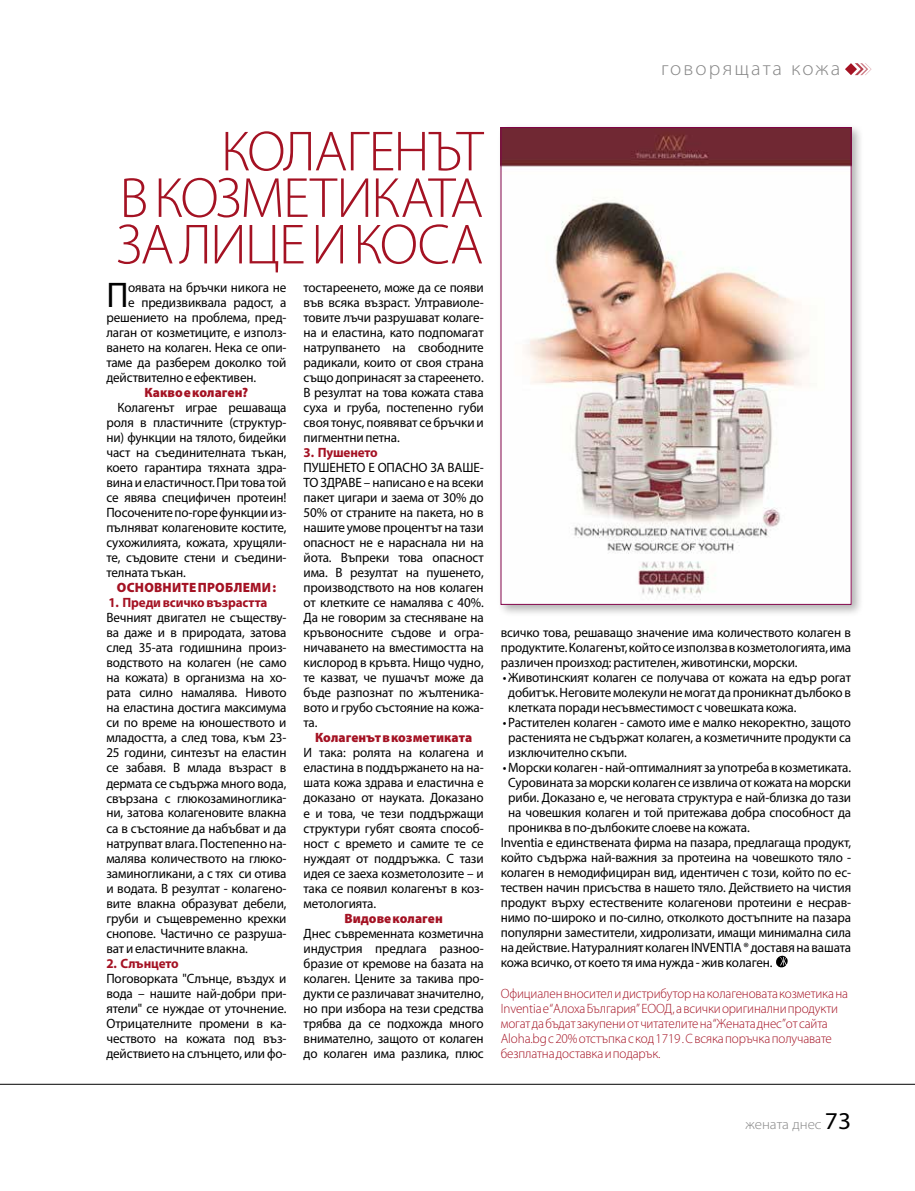
<style>
.page{position:relative;width:915px;height:1191px;background:#fff}
.page>*{position:absolute;margin:0;border:0;box-sizing:border-box;transform-origin:0 0}
.t1{font:300 57px/46.5px "Myriad Pro";letter-spacing:-.03em;color:#a41223;text-align:justify}
.t2{font:35.7px "Myriad Pro";color:#000}
.t3{font:300 20.1px "Myriad Pro";letter-spacing:.1em;color:#878787;scale:1.04 1}
.t4{font:300 14.25px "Myriad Pro";color:#878787;scale:1.05 1}
.t5{font:13.5px/15px "Myriad Pro";letter-spacing:-.01em;color:#000;text-align:justify}
.t6{font:300 13.5px/15px "Myriad Pro";letter-spacing:-.01em;color:#a41223}
.t7{font:900 13.5px "Myriad Pro";letter-spacing:.005em;color:#a41223}
.t8{font:700 13.5px "Myriad Pro";letter-spacing:-.01em;color:#a41223}
.s1{font-weight:400;font-size:24.15px;color:#000}
</style>
<div class="page">
<hr style="left:0;top:1084px;width:914px;height:1px;background:#000">
<svg style="left:845px;top:63px;width:26px;height:12px"></svg>
<div style="left:496px;top:123px;width:367px;height:494px;background:#000;opacity:.3"></div>
<img style="left:502px;top:129px;width:347px;height:473px">
<svg style="left:776px;top:955px;width:11px;height:12px"></svg>
<h3 class="t3" style="left:660px;top:56px;width:174px">говорящата кожа</h3>
<h1 class="t1" style="left:116px;top:128px;width:369px;text-indent:105px">КОЛАГЕНЪТ В КОЗМЕТИКАТА ЗА ЛИЦЕ И КОСА</h1>
<h2 class="t2" style="left:106px;top:273px;width:24px">П</h2>
<p class="t5" style="left:128px;top:280px;width:160px">оявата на бръчки никога не</p>
<p class="t5" style="left:128px;top:295px;width:160px">е предизвиквалa радост, а</p>
<p class="t5" style="left:106px;top:310px;width:182px">решението на проблема, пред-</p>
<p class="t5" style="left:106px;top:325px;width:182px">лаган от козметиците, е използ-</p>
<p class="t5" style="left:106px;top:340px;width:182px">ването на колаген. Нека се опи-</p>
<p class="t5" style="left:106px;top:355px;width:181px">таме да разберем доколко той</p>
<p class="t5" style="left:106px;top:370px;width:151px">действително е ефективен.</p>
<p class="t7" style="left:145px;top:383px;width:105px">Какво е колаген?</p>
<p class="t5" style="left:106px;top:400px;width:182px;text-indent:11px">Колагенът играе решаваща роля в пластичните (структур&shy;ни) функции на тялото, бидейки част на съединителната тъкан, което гарантира тяхната здра&shy;вина и еластичност. При това той се явява специфичен протеин!<br>Посочените по-горе функции из&shy;пълняват колагеновите костите, сухожилията, кожата, хрущяли&shy;те, съдовите стени и съедини&shy;телната тъкан.</p>
<p class="t7" style="left:117px;top:579px;width:160px">ОСНОВНИТЕ ПРОБЛЕМИ :</p>
<p class="t8" style="left:108px;top:594px;width:160px">1. Преди всичко възрастта</p>
<p class="t5" style="left:106px;top:610px;width:182px">Вечният двигател не съществу&shy;ва даже и в природата, затова след 35-ата годишнина произ&shy;водството на колаген (не само на кожата) в организма на хо&shy;рата силно намалява. Нивото на еластина достига максимума си по време на юношеството и младостта, а след това, към 23- 25 години, синтезът на еластин се забавя. В млада възраст в дермата се съдържа много вода, свързана с глюкозаминоглика&shy;ни, затова колагеновите влакна са в състояние да набъбват и да натрупват влага. Постепенно на&shy;малява количеството на глюко&shy;заминогликани, а с тях си отива и водата. В резултат - колагено&shy;вите влакна образуват дебели, груби и същевременно крехки снопове. Частично се разруша&shy;ват и еластичните влакна.</p>
<p class="t8" style="left:106px;top:954px;width:74px">2. Слънцето</p>
<p class="t5" style="left:106px;top:970px;width:182px">Поговорката "Слънце, въздух и вода – нашите най-добри при&shy;ятели" се нуждае от уточнение.<br>Отрицателните промени в ка&shy;чеството на кожата под въз&shy;действието на слънцето, или фо-</p>
<p class="t5" style="left:303px;top:280px;width:182px">тостареенето, може да се появи във всяка възраст. Ултравиоле&shy;товите лъчи разрушават колаге&shy;на и еластина, като подпомагат натрупването на свободните радикали, които от своя страна също допринасят за стареенето.<br>В резултат на това кожата става суха и груба, постепенно губи своя тонус, появяват се бръчки и пигментни петна.</p>
<p class="t8" style="left:303px;top:444px;width:76px">3. Пушенето</p>
<p class="t5" style="left:303px;top:460px;width:182px">ПУШЕНЕТО Е ОПАСНО ЗА ВАШЕ-ТО ЗДРАВЕ – написано е на всеки пакет цигари и заема от 30% до 50% от страните на пакета, но в нашите умове процентът на тази опасност не е нараснала ни на йота. Въпреки това опасност има. В резултат на пушенето, производството на нов колаген от клетките се намалява с 40%.<br>Да не говорим за стесняване на кръвоносните съдове и огра&shy;ничаването на вместимостта на кислород в кръвта. Нищо чудно, те казват, че пушачът може да бъде разпознат по жълтеника&shy;вото и грубо състояние на кожа&shy;та.</p>
<p class="t7" style="left:315px;top:729px;width:159px">Колагенът в козметиката</p>
<p class="t5" style="left:303px;top:745px;width:182px">И така: ролята на колагена и еластина в поддържането на на&shy;шата кожа здрава и еластична е доказано от науката. Доказано е и това, че тези поддържащи структури губят своята способ&shy;ност с времето и самите те се нуждаят от поддръжка. С тази идея се заеха козметолозите – и така се появил колагенът в коз&shy;метологията.</p>
<p class="t7" style="left:344px;top:909px;width:100px">Видове колаген</p>
<p class="t5" style="left:303px;top:925px;width:182px">Днес съвременната козметична индустрия предлага разноо&shy;бразие от кремове на базата на колаген. Цените за такива про&shy;дукти се различават значително, но при избора на тези средства трябва да се подхожда много внимателно, защото от колаген до колаген има разлика, плюс</p>
<p class="t5" style="left:500px;top:625px;width:352px">всичко това, решаващо значение има количеството колаген в продуктите. Колагенът, който се използва в козметологията, има различен произход: растителен, животински, морски.</p>
<p class="t5" style="left:508px;top:670px;width:344px;text-indent:-6px">• Животинският колаген се получава от кожата на едър рогат добитък. Неговите молекули не могат да проникнат дълбоко в клетката поради несъвместимост с човешката кожа.</p>
<p class="t5" style="left:508px;top:715px;width:344px;text-indent:-6px">• Растителен колаген - самото име е малко некоректно, защото растенията не съдържат колаген, а козметичните продукти са изключително скъпи.</p>
<p class="t5" style="left:502px;top:760px;width:350px">• Морски колаген - най-оптималният за употреба в козметиката.</p>
<p class="t5" style="left:508px;top:775px;width:344px">Суровината за морски колаген се извлича от кожата на морски</p>
<p class="t5" style="left:508px;top:790px;width:344px">риби. Доказано е, че неговата структура е най-близка до тази</p>
<p class="t5" style="left:508px;top:805px;width:344px">на човешкия колаген и той притежава добра способност да</p>
<p class="t5" style="left:508px;top:820px;width:243px">прониква в по-дълбоките слоеве на кожата.</p>
<p class="t5" style="left:500px;top:835px;width:352px">Inventia е единствената фирма на пазара, предлагаща продукт,</p>
<p class="t5" style="left:500px;top:850px;width:352px">който съдържа най-важния за протеина на човешкото тяло -</p>
<p class="t5" style="left:500px;top:865px;width:352px">колаген в немодифициран вид, идентичен с този, който по ес-</p>
<p class="t5" style="left:500px;top:880px;width:352px">тествен начин присъства в нашето тяло. Действието на чистия</p>
<p class="t5" style="left:500px;top:895px;width:352px">продукт върху естествените колагенови протеини е несрав-</p>
<p class="t5" style="left:500px;top:910px;width:352px">нимо по-широко и по-силно, отколкото достъпните на пазара</p>
<p class="t5" style="left:500px;top:925px;width:352px">популярни заместители, хидролизати, имащи минимална сила</p>
<p class="t5" style="left:500px;top:940px;width:352px">на действие. Натуралният колаген INVENTIA ® доставя на вашата</p>
<p class="t5" style="left:500px;top:955px;width:273px">кожа всичко, от което тя има нужда - жив колаген.</p>
<p class="t6" style="left:500px;top:985px;width:349px">Официален вносител и дистрибутор на колагеновата козметика на Inventia е “Алоха България” ЕООД, а всички оригинални продукти могат да бъдат закупени oт читателите на “Жената днес”от сайта Aloha.bg с 20% отстъпка с код 1719 . С всяка поръчка получавате безплатна доставка и подарък.</p>
<p class="t4" style="left:745px;top:1116px;width:102px">жената днес <span class="s1">73</span></p>
</div>
